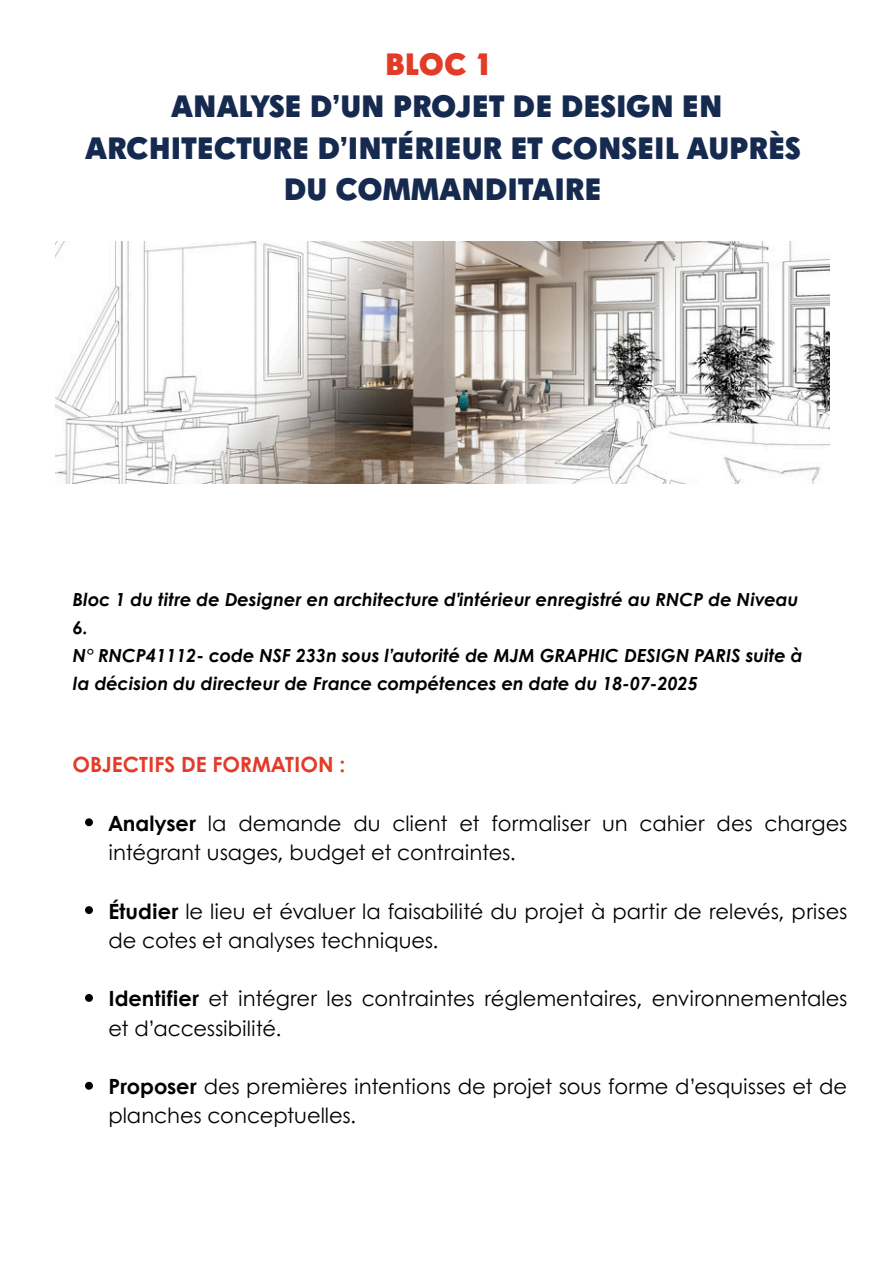
<style>
.page{position:relative;width:894px;height:1264px;background:#fff}
.page>*{position:absolute;margin:0;border:0;box-sizing:border-box;transform-origin:0 0}
.t1{font:900 30px/41.7px "Century Gothic";color:#162a50;text-align:center}
.t2{font:900 30px "Century Gothic";color:#e43b28}
.t3{font:21px/29.2px "Century Gothic";color:#000}
.t4{font:700 21px "Century Gothic";color:#e43b28}
.t5{font:italic 700 18px/28.2px "Century Gothic";color:#000}
.s1{font-weight:700}
</style>
<div class="page">
<svg style="left:85px;top:818px;width:8px;height:8px"></svg>
<svg style="left:85px;top:906px;width:8px;height:8px"></svg>
<svg style="left:85px;top:994px;width:8px;height:7px"></svg>
<svg style="left:85px;top:1081px;width:8px;height:8px"></svg>
<img style="left:56px;top:242px;width:773px;height:241px">
<h1 class="t2" style="left:385px;top:42px;width:109px">BLOC 1</h1>
<h1 class="t1" style="left:85px;top:84px;width:717px">ANALYSE D’UN PROJET DE DESIGN EN<br>ARCHITECTURE D’INTÉRIEUR ET CONSEIL AUPRÈS<br>DU COMMANDITAIRE</h1>
<p class="t5" style="left:73px;top:584px;width:731px">Bloc 1 du titre de Designer en architecture d'intérieur enregistré au RNCP de Niveau 6.<br>N° RNCP41112- code NSF 233n sous l’autorité de MJM GRAPHIC DESIGN PARIS suite à la décision du directeur de France compétences en date du 18-07-2025</p>
<p class="t4" style="left:73px;top:748px;width:274px">OBJECTIFS DE FORMATION :</p>
<p class="t3" style="left:108px;top:807px;width:740px"><span class="s1">Analyser</span> la demande du client et formaliser un cahier des charges intégrant usages, budget et contraintes.</p>
<p class="t3" style="left:108px;top:895px;width:740px"><span class="s1">Étudier</span> le lieu et évaluer la faisabilité du projet à partir de relevés, prises de cotes et analyses techniques.</p>
<p class="t3" style="left:108px;top:983px;width:740px"><span class="s1">Identifier</span> et intégrer les contraintes réglementaires, environnementales et d’accessibilité.</p>
<p class="t3" style="left:108px;top:1070px;width:740px"><span class="s1">Proposer</span> des premières intentions de projet sous forme d’esquisses et de planches conceptuelles.</p>
</div>
